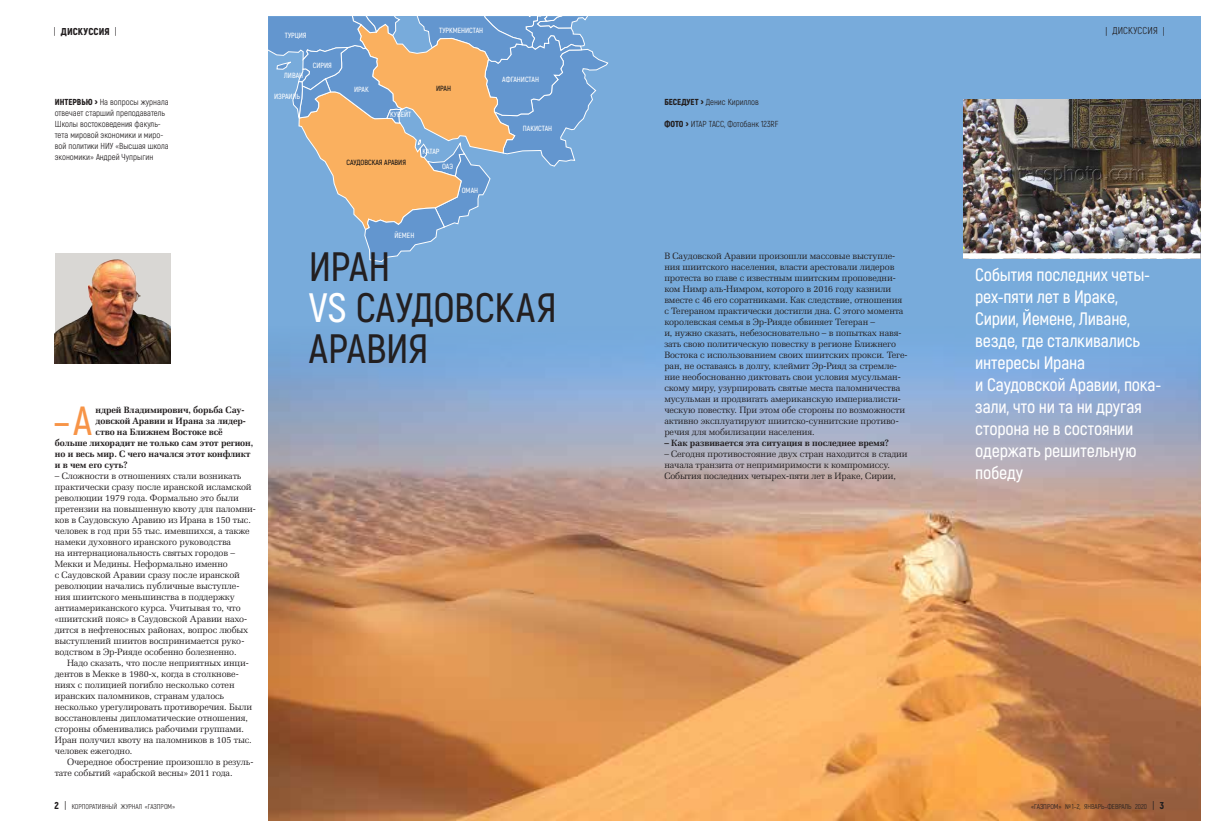
<style>
.page{position:relative;width:1219px;height:837px;background:#fff}
.page>*{position:absolute;margin:0;border:0;box-sizing:border-box;transform-origin:0 0}
.t1{font:600 41px/41.3px "Akrobat";letter-spacing:.02em;color:#231f20}
.t2{font:600 40.6px "Akrobat";color:#f79447}
.t3{font:600 18px/22px "Akrobat";letter-spacing:-.01em;color:#fff}
.t4{font:900 10px "Akrobat";letter-spacing:.01em;color:#231f20}
.t5{font:10px "Akrobat";letter-spacing:.015em;color:#231f20}
.t6{font:9.2px/11px "Zapf Elliptical 711 BT";letter-spacing:-.015em;color:#231f20}
.t7{font:700 9.2px "Zapf Elliptical 711 BT";letter-spacing:-.015em;color:#231f20}
.t8{font:8.7px/11px "Akrobat";color:#231f20}
.t9{font:600 7.5px "Akrobat";color:#fff}
.t10{font:600 7.5px "Akrobat";color:#0e0f12}
.t11{font:7px "Akrobat";color:#231f20}
.s1{font-weight:400}
.s2{font-weight:900}
.s3{font-weight:900;font-size:11px}
.s4{color:#fff}
.s5{font-weight:900;font-size:10px}
.s6{font-size:10px}
.s7{font-weight:600;font-size:5px}
</style>
<div class="page">
<div style="left:268px;top:17px;width:933px;height:308px;background:#78abdb"></div>
<img style="left:268px;top:391px;width:933px;height:429px">
<div style="left:268px;top:325px;width:933px;height:66px;background:#78abdb"></div>
<img style="left:55px;top:253px;width:116px;height:110px">
<svg style="left:268px;top:17px;width:341px;height:245px"></svg>
<img style="left:963px;top:99px;width:238px;height:154px">
<div style="left:963px;top:253px;width:238px;height:6px;background:#fff"></div>
<p class="t4" style="left:54px;top:25px;width:64px"><span class="s1">|</span> ДИСКУССИЯ <span class="s1">|</span></p>
<p class="t5" style="left:1105px;top:25px;width:61px">| ДИСКУССИЯ |</p>
<p class="t9" style="left:439px;top:26px;width:46px">ТУРКМЕНИСТАН</p>
<p class="t9" style="left:285px;top:31px;width:23px">ТУРЦИЯ</p>
<p class="t8" style="left:55px;top:96px;width:115px"><span class="s2">ИНТЕРВЬЮ</span> <span class="s3">›</span> На вопросы журнала отвечает старший преподаватель<br>Школы востоковедения факуль&shy;тета мировой экономики и миро&shy;вой политики НИУ «Высшая школа экономики» Андрей Чупрыгин</p>
<h2 class="t2" style="left:53px;top:396px;width:40px">–А</h2>
<p class="t7" style="left:96px;top:404px;width:150px">ндрей Владимирович, борьба Сау-</p>
<p class="t7" style="left:96px;top:415px;width:152px">довской Аравии и Ирана за лидер-</p>
<p class="t7" style="left:96px;top:426px;width:129px">ство на Ближнем Востоке всё</p>
<p class="t7" style="left:55px;top:437px;width:200px">больше лихорадит не только сам этот регион,</p>
<p class="t7" style="left:55px;top:448px;width:197px">но и весь мир. С чего начался этот конфликт</p>
<p class="t7" style="left:55px;top:459px;width:74px">и в чем его суть?</p>
<p class="t6" style="left:55px;top:470px;width:203px">– Сложности в отношениях стали возникать практически сразу после иранской исламской революции 1979 года. Формально это были претензии на повышенную квоту для паломни&shy;ков в Саудовскую Аравию из Ирана в 150 тыс. человек в год при 55 тыс. имевшихся, а также намеки духовного иранского руководства<br>на интернациональность святых городов – Мекки и Медины. Неформально именно<br>с Саудовской Аравии сразу после иранской революции начались публичные выступле&shy;ния шиитского меньшинства в поддержку антиамериканского курса. Учитывая то, что «шиитский пояс» в Саудовской Аравии нахо&shy;дится в нефтеносных районах, вопрос любых выступлений шиитов воспринимается руко&shy;водством в Эр-Рияде особенно болезненно.</p>
<p class="t6" style="left:55px;top:657px;width:199px;text-indent:12px">Надо сказать, что после неприятных инци&shy;дентов в Мекке в 1980-х, когда в столкнове&shy;ниях с полицией погибло несколько сотен иранских паломников, странам удалось несколько урегулировать противоречия. Были восстановлены дипломатические отношения, стороны обменивались рабочими группами.<br>Иран получил квоту на паломников в 105 тыс. человек ежегодно.</p>
<p class="t6" style="left:55px;top:756px;width:200px;text-indent:12px">Очередное обострение произошло в резуль&shy;тате событий «арабской весны» 2011 года.</p>
<p class="t9" style="left:284px;top:71px;width:21px">ЛИВАН</p>
<p class="t9" style="left:274px;top:92px;width:28px">ИЗРАИЛЬ</p>
<p class="t9" style="left:313px;top:60px;width:21px">СИРИЯ</p>
<p class="t9" style="left:354px;top:84px;width:16px">ИРАК</p>
<p class="t10" style="left:436px;top:84px;width:16px">ИРАН</p>
<p class="t9" style="left:390px;top:110px;width:23px">КУВЕЙТ</p>
<p class="t10" style="left:347px;top:157px;width:61px">САУДОВСКАЯ АРАВИЯ</p>
<p class="t9" style="left:423px;top:147px;width:18px">КАТАР</p>
<p class="t9" style="left:442px;top:162px;width:12px">ОАЭ</p>
<p class="t9" style="left:462px;top:185px;width:18px">ОМАН</p>
<p class="t9" style="left:394px;top:231px;width:22px">ЙЕМЕН</p>
<p class="t9" style="left:502px;top:75px;width:38px">АФГАНИСТАН</p>
<p class="t9" style="left:523px;top:123px;width:31px">ПАКИСТАН</p>
<h1 class="t1" style="left:309px;top:245px;width:249px">ИРАН<br><span class="s4">VS</span> САУДОВСКАЯ<br>АРАВИЯ</h1>
<p class="t8" style="left:664px;top:96px;width:96px"><span class="s2">БЕСЕДУЕТ</span> <span class="s3">›</span> Денис Кириллов</p>
<p class="t8" style="left:664px;top:118px;width:116px"><span class="s2">ФОТО</span> <span class="s3">›</span> ИТАР ТАСС, Фотобанк 123RF</p>
<p class="t6" style="left:664px;top:250px;width:245px">В Саудовской Аравии произошли массовые выступле&shy;ния шиитского населения, власти арестовали лидеров протеста во главе с известным шиитским проповедни&shy;ком Нимр аль-Нимром, которого в 2016 году казнили вместе с 46 его соратниками. Как следствие, отношения с Тегераном практически достигли дна. С этого момента королевская семья в Эр-Рияде обвиняет Тегеран –<br>и, нужно сказать, небезосновательно – в попытках навя&shy;зать свою политическую повестку в регионе Ближнего Востока с использованием своих шиитских прокси. Теге&shy;ран, не оставаясь в долгу, клеймит Эр-Рияд за стремле&shy;ние необоснованно диктовать свои условия мусульман&shy;скому миру, узурпировать святые места паломничества мусульман и продвигать американскую империалисти&shy;ческую повестку. При этом обе стороны по возможности активно эксплуатируют шиитско-суннитские противо&shy;речия для мобилизации населения.</p>
<p class="t7" style="left:664px;top:437px;width:226px">– Как развивается эта ситуация в последнее время?</p>
<p class="t6" style="left:664px;top:448px;width:245px">– Сегодня противостояние двух стран находится в стадии начала транзита от непримиримости к компромиссу.<br>События последних четырех-пяти лет в Ираке, Сирии,</p>
<h3 class="t3" style="left:975px;top:263px;width:188px">СОБЫТИЯ ПОСЛЕДНИХ ЧЕТЫ-<br>РЕХ-ПЯТИ ЛЕТ В ИРАКЕ,<br>СИРИИ, ЙЕМЕНЕ, ЛИВАНЕ,<br>ВЕЗДЕ, ГДЕ СТАЛКИВАЛИСЬ<br>ИНТЕРЕСЫ ИРАНА<br>И САУДОВСКОЙ АРАВИИ, ПОКА-<br>ЗАЛИ, ЧТО НИ ТА НИ ДРУГАЯ<br>СТОРОНА НЕ В СОСТОЯНИИ<br>ОДЕРЖАТЬ РЕШИТЕЛЬНУЮ<br>ПОБЕДУ</h3>
<p class="t11" style="left:55px;top:802px;width:122px"><span class="s5">2</span> <span class="s6">|</span> КОРПОРАТИВНЫЙ ЖУРНАЛ «ГАЗПРОМ»</p>
<p class="t11" style="left:1031px;top:802px;width:134px">«ГАЗПРОМ» N<sup>O</sup><span class="s7">–</span> 1–2, ЯНВАРЬ–ФЕВРАЛЬ 2020 <span class="s6">|</span> <span class="s5">3</span></p>
</div>
